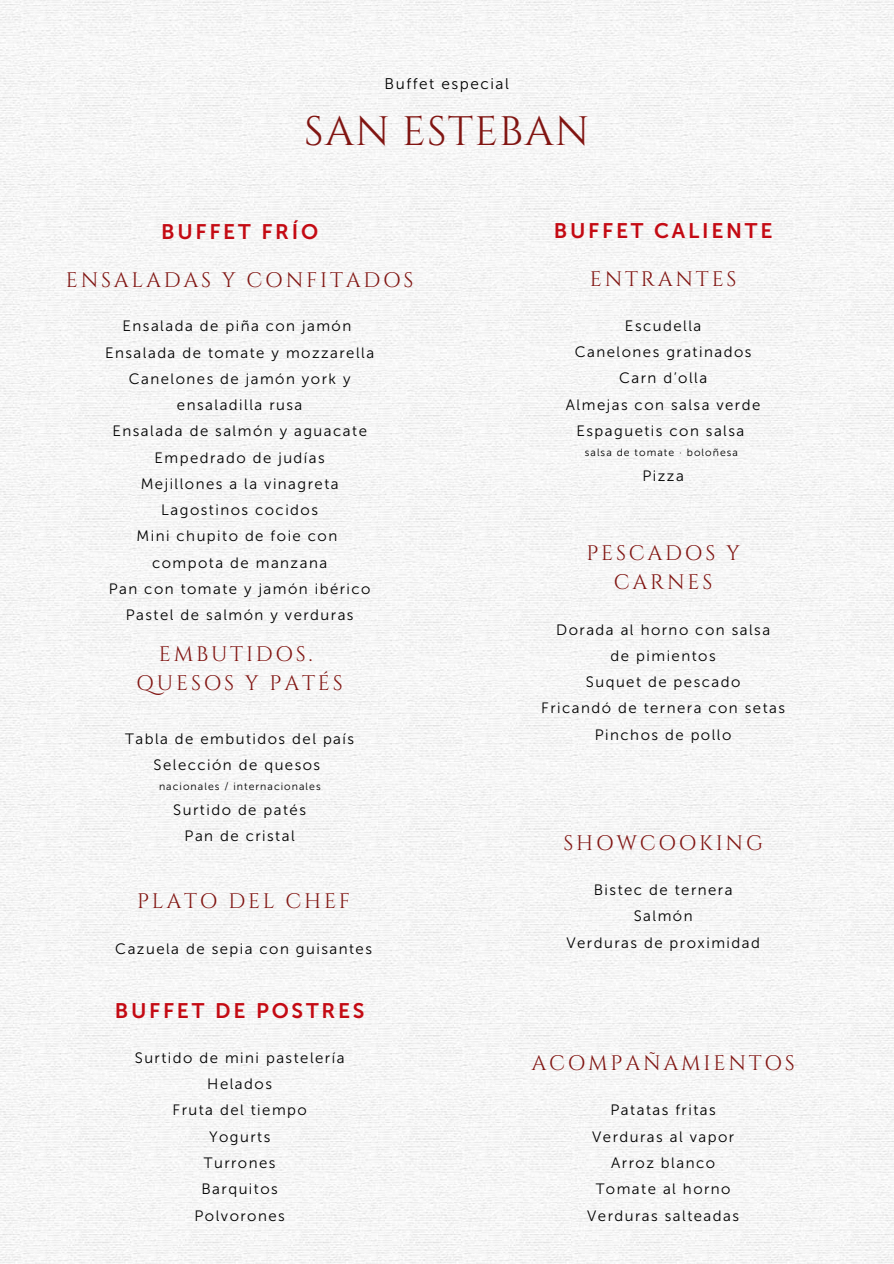
<style>
.page{position:relative;width:894px;height:1264px;background:#fff}
.page>*{position:absolute;margin:0;border:0;box-sizing:border-box;transform-origin:0 0}
.t1{font:41.1px "Cinzel";letter-spacing:.03em;color:#811512}
.t2{font:21px/29.2px "Cinzel";letter-spacing:.13em;color:#811512;text-align:center}
.t3{font:21px "Museo Sans 700";letter-spacing:.13em;color:#c40a13}
.t4{font:15.45px "Museo Sans 300";letter-spacing:.1em;color:#000}
.t5{font:15px/26.2px "Museo Sans 300";letter-spacing:.1em;color:#000;text-align:center}
.t6{font:10.5px "Museo Sans 300";letter-spacing:.1em;color:#000}
</style>
<div class="page">
<img style="left:0;top:0;width:893px;height:1263px">
<p class="t4" style="left:384px;top:74px;width:126px">Buffet especial</p>
<h1 class="t1" style="left:304px;top:105px;width:287px">SAN ESTEBAN</h1>
<h2 class="t3" style="left:161px;top:219px;width:158px">BUFFET FRÍO</h2>
<h2 class="t2" style="left:66px;top:266px;width:349px">ENSALADAS Y CONFITADOS</h2>
<p class="t5" style="left:105px;top:313px;width:270px">Ensalada de piña con jamón<br>Ensalada de tomate y mozzarella<br>Canelones de jamón york y ensaladilla rusa<br>Ensalada de salmón y aguacate<br>Empedrado de judías<br>Mejillones a la vinagreta<br>Lagostinos cocidos<br>Mini chupito de foie con compota de manzana<br>Pan con tomate y jamón ibérico<br>Pastel de salmón y verduras</p>
<h2 class="t2" style="left:137px;top:640px;width:207px">EMBUTIDOS.<br>QUESOS Y PATÉS</h2>
<p class="t5" style="left:125px;top:725px;width:230px">Tabla de embutidos del país<br>Selección de quesos</p>
<p class="t6" style="left:159px;top:780px;width:163px">nacionales / internacionales</p>
<p class="t5" style="left:173px;top:796px;width:134px">Surtido de patés<br>Pan de cristal</p>
<h2 class="t2" style="left:137px;top:887px;width:214px">PLATO DEL CHEF</h2>
<p class="t5" style="left:115px;top:935px;width:258px">Cazuela de sepia con guisantes</p>
<h2 class="t3" style="left:115px;top:998px;width:251px">BUFFET DE POSTRES</h2>
<p class="t5" style="left:135px;top:1044px;width:211px">Surtido de mini pastelería<br>Helados<br>Fruta del tiempo<br>Yogurts<br>Turrones<br>Barquitos<br>Polvorones</p>
<h2 class="t3" style="left:553px;top:218px;width:220px">BUFFET CALIENTE</h2>
<h2 class="t2" style="left:589px;top:265px;width:148px">ENTRANTES</h2>
<p class="t5" style="left:565px;top:312px;width:196px">Escudella<br>Canelones gratinados<br>Carn d’olla<br>Almejas con salsa verde<br>Espaguetis con salsa</p>
<p class="t6" style="left:584px;top:446px;width:155px">salsa de tomate · boloñesa</p>
<p class="t5" style="left:642px;top:462px;width:43px">Pizza</p>
<h2 class="t2" style="left:586px;top:539px;width:155px">PESCADOS Y<br>CARNES</h2>
<p class="t5" style="left:541px;top:616px;width:245px">Dorada al horno con salsa<br>de pimientos<br>Suquet de pescado<br>Fricandó de ternera con setas<br>Pinchos de pollo</p>
<h2 class="t2" style="left:563px;top:828px;width:201px">SHOWCOOKING</h2>
<p class="t5" style="left:566px;top:876px;width:195px">Bistec de ternera<br>Salmón<br>Verduras de proximidad</p>
<h2 class="t2" style="left:531px;top:1049px;width:265px">ACOMPAÑAMIENTOS</h2>
<p class="t5" style="left:587px;top:1097px;width:153px">Patatas fritas<br>Verduras al vapor<br>Arroz blanco<br>Tomate al horno<br>Verduras salteadas</p>
</div>
